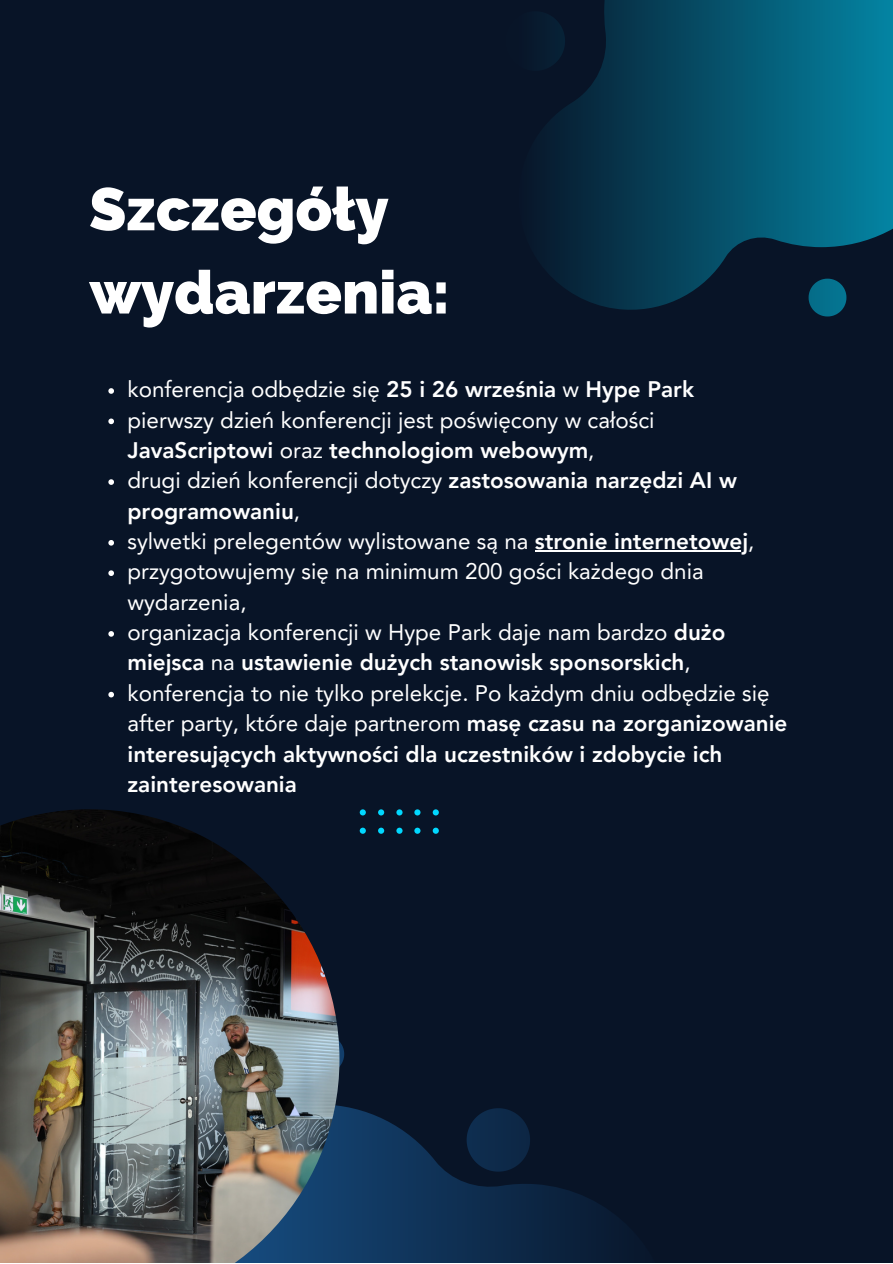
<style>
.page{position:relative;width:893px;height:1264px;background:#fff}
.page>*{position:absolute;margin:0;border:0;box-sizing:border-box;transform-origin:0 0}
.t1{font:800 60px/83.2px "Raleway";color:#fff}
.t2{font:800 22.5px/30.3px "Avenir LT Pro";color:#fff}
.t3{font:22.5px/30.3px "Avenir LT Pro";color:#fff}
.s1{font-weight:800}
.s2{font-weight:400}
</style>
<div class="page">
<div style="left:0;top:0;width:892px;height:1262px;background:#081427"></div>
<svg style="left:339px;top:1053px;width:280px;height:209px"></svg>
<svg style="left:466px;top:1108px;width:64px;height:63px"></svg>
<svg style="left:339px;top:1041px;width:5px;height:31px"></svg>
<svg style="left:547px;top:0;width:345px;height:310px"></svg>
<svg style="left:808px;top:279px;width:38px;height:37px"></svg>
<svg style="left:547px;top:11px;width:18px;height:60px"></svg>
<img style="left:0;top:809px;width:339px;height:453px">
<svg style="left:108px;top:388px;width:6px;height:6px"></svg>
<svg style="left:108px;top:418px;width:6px;height:6px"></svg>
<svg style="left:108px;top:479px;width:6px;height:6px"></svg>
<svg style="left:108px;top:540px;width:6px;height:5px"></svg>
<hr style="left:534px;top:550px;width:214px;height:1px;background:#fff">
<svg style="left:108px;top:570px;width:6px;height:6px"></svg>
<svg style="left:108px;top:631px;width:6px;height:5px"></svg>
<svg style="left:108px;top:691px;width:6px;height:6px"></svg>
<svg style="left:360px;top:809px;width:79px;height:25px"></svg>
<p class="t1" style="left:89px;top:167px;width:362px">Szczegóły wydarzenia:</p>
<p class="t3" style="left:127px;top:376px;width:568px">konferencja odbędzie się <span class="s1">25 i 26 września</span> w <span class="s1">Hype Park</span></p>
<p class="t3" style="left:127px;top:406px;width:528px">pierwszy dzień konferencji jest poświęcony w całości<br><span class="s1">JavaScriptowi</span> oraz <span class="s1">technologiom webowym</span>,</p>
<p class="t2" style="left:127px;top:467px;width:611px"><span class="s2">drugi dzień konferencji dotyczy</span> zastosowania narzędzi AI w programowaniu<span class="s2">,</span></p>
<p class="t3" style="left:127px;top:528px;width:628px">sylwetki prelegentów wylistowane są na <span class="s1">stronie internetowej</span>,</p>
<p class="t3" style="left:127px;top:558px;width:577px">przygotowujemy się na minimum 200 gości każdego dnia wydarzenia,</p>
<p class="t2" style="left:127px;top:619px;width:599px"><span class="s2">organizacja konferencji w Hype Park daje nam bardzo</span> dużo miejsca <span class="s2">na</span> ustawienie dużych stanowisk sponsorskich<span class="s2">,</span></p>
<p class="t2" style="left:127px;top:680px;width:661px"><span class="s2">konferencja to nie tylko prelekcje. Po każdym dniu odbędzie się after party, które daje partnerom</span> masę czasu na zorganizowanie interesujących aktywności dla uczestników i zdobycie ich zainteresowania</p>
</div>
